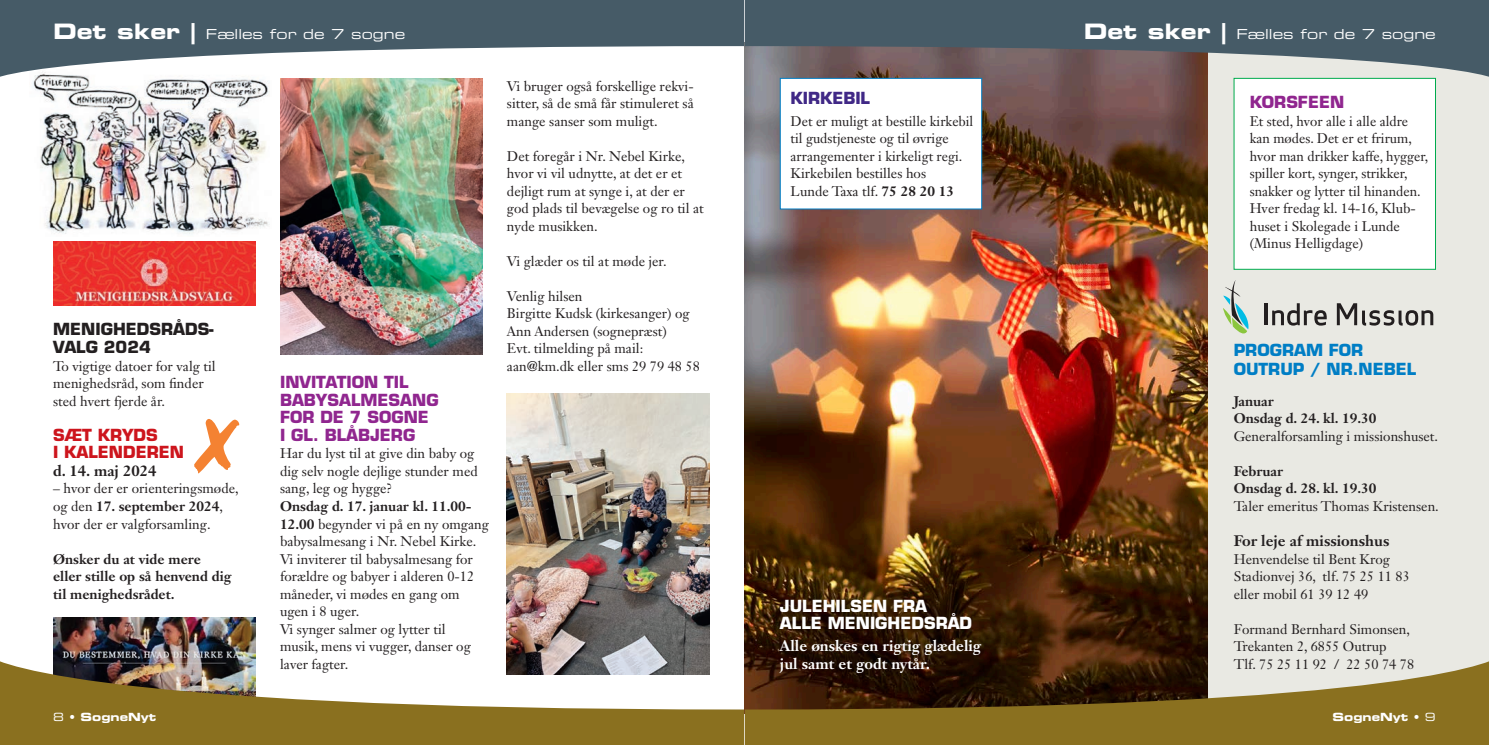
<style>
.page{position:relative;width:1489px;height:745px;background:#fff}
.page>*{position:absolute;margin:0;border:0;box-sizing:border-box;transform-origin:0 0}
.t1{font:75px "Ashley Script MT Std";color:#f48232}
.t2{font:700 16.25px/17.5px "Eurostile LT Std";color:#90268f}
.t3{font:700 16.25px/17.5px "Eurostile LT Std";color:#fff}
.t4{font:700 16.25px/18.8px "Eurostile LT Std";color:#007ec5}
.t5{font:700 16.25px/17.5px "Eurostile LT Std";color:#231f20}
.t6{font:700 16.25px/17.5px "Eurostile LT Std";color:#cd151d}
.t7{font:700 16.25px "Eurostile LT Std";color:#402886}
.t8{font:700 15px/17.5px "Janson Text LT Std";color:#fff}
.t9{font:700 15px "Janson Text LT Std";color:#231f20}
.t10{font:13.75px/17.5px "Janson Text LT Std";color:#231f20}
.t11{font:700 13.75px/17.5px "Janson Text LT Std";color:#231f20}
.t12{font:13.75px "Eurostile LT Std Ex 2";color:#fff}
.t13{font:11.25px "Eurostile LT Std Bold Ex 2";color:#fff}
.s1{font-family:"Eurostile LT Std Bold Ex 2";font-size:21.25px}
.s2{font-weight:700}
.s3{font-family:"Eurostile LT Std Ex 2"}
</style>
<div class="page">
<img style="left:33px;top:81px;width:237px;height:153px">
<img style="left:53px;top:241px;width:202px;height:64px">
<img style="left:53px;top:617px;width:202px;height:39px">
<img style="left:744px;top:81px;width:464px;height:575px">
<img style="left:280px;top:81px;width:202px;height:273px">
<div style="left:1208px;top:50px;width:280px;height:693px;background:#e9e9e3"></div>
<svg style="left:1223px;top:280px;width:25px;height:53px"></svg>
<hr style="left:1264px;top:303px;width:3px;height:22px;background:#231f20">
<svg style="left:1272px;top:303px;width:54px;height:22px"></svg>
<svg style="left:1336px;top:303px;width:97px;height:22px"></svg>
<div style="left:1233px;top:78px;width:202px;height:191px;background:#fff"></div>
<img style="left:507px;top:393px;width:202px;height:263px">
<div style="left:780px;top:78px;width:201px;height:131px;background:#fff"></div>
<svg style="left:744px;top:0;width:744px;height:81px;background:#616b72"></svg>
<svg style="left:744px;top:656px;width:744px;height:88px;background:#765f2f"></svg>
<svg style="left:0;top:0;width:744px;height:81px;fill:#465b67"></svg>
<svg style="left:0;top:656px;width:744px;height:88px;fill:#8a701f"></svg>
<p class="t12" style="left:53px;top:25px;width:353px"><span class="s1">Det sker |</span> Fælles for de 7 sogne</p>
<p class="t12" style="left:1083px;top:25px;width:353px"><span class="s1">Det sker |</span> Fælles for de 7 sogne</p>
<p class="t5" style="left:53px;top:320px;width:162px">MENIGHEDSRÅDS-<br>VALG 2024</p>
<p class="t10" style="left:53px;top:357px;width:164px">To vigtige datoer for valg til menighedsråd, som finder sted hvert fjerde år.</p>
<p class="t6" style="left:53px;top:426px;width:132px">SÆT KRYDS<br>I KALENDEREN</p>
<p class="t9" style="left:53px;top:460px;width:105px">d. 14. maj 2024</p>
<p class="t10" style="left:53px;top:479px;width:187px">– hvor der er orienteringsmøde, og den <span class="s2">17. september 2024</span>, hvor der er valgforsamling.</p>
<p class="t11" style="left:53px;top:549px;width:180px">Ønsker du at vide mere eller stille op så henvend dig til menighedsrådet.</p>
<h1 class="t1" style="left:191px;top:402px;width:47px">X</h1>
<p class="t2" style="left:280px;top:373px;width:160px">INVITATION TIL<br>BABYSALMESANG<br>FOR DE 7 SOGNE<br>I GL. BLÅBJERG</p>
<p class="t10" style="left:280px;top:444px;width:199px">Har du lyst til at give din baby og dig selv nogle dejlige stunder med sang, leg og hygge?</p>
<p class="t10" style="left:280px;top:497px;width:210px"><span class="s2">Onsdag d. 17. januar kl. 11.00-<br>12.00</span> begynder vi på en ny omgang babysalmesang i Nr. Nebel Kirke.<br>Vi inviterer til babysalmesang for forældre og babyer i alderen 0-12 måneder, vi mødes en gang om ugen i 8 uger.<br>Vi synger salmer og lytter til<br>musik, mens vi vugger, danser og laver fagter.</p>
<p class="t10" style="left:507px;top:77px;width:188px;text-align:justify">Vi bruger også forskellige rekvi&shy;sitter, så de små får stimuleret så mange sanser som muligt.</p>
<p class="t10" style="left:507px;top:147px;width:198px">Det foregår i Nr. Nebel Kirke, hvor vi vil udnytte, at det er et dejligt rum at synge i, at der er god plads til bevægelse og ro til at nyde musikken.</p>
<p class="t10" style="left:507px;top:252px;width:161px">Vi glæder os til at møde jer.</p>
<p class="t10" style="left:507px;top:287px;width:194px">Venlig hilsen<br>Birgitte Kudsk (kirkesanger) og<br>Ann Andersen (sognepræst)<br>Evt. tilmelding på mail: aan@km.dk eller sms 29 79 48 58</p>
<p class="t7" style="left:790px;top:88px;width:81px">KIRKEBIL</p>
<p class="t10" style="left:790px;top:112px;width:184px">Det er muligt at bestille kirkebil til gudstjeneste og til øvrige arrangementer i kirkeligt regi.<br>Kirkebilen bestilles hos<br>Lunde Taxa tlf. <span class="s2">75 28 20 13</span></p>
<p class="t3" style="left:780px;top:596px;width:194px">JULEHILSEN FRA<br>ALLE MENIGHEDSRÅD</p>
<p class="t8" style="left:780px;top:636px;width:203px">Alle ønskes en rigtig glædelig jul samt et godt nytår.</p>
<p class="t2" style="left:1249px;top:93px;width:96px">KORSFEEN</p>
<p class="t10" style="left:1249px;top:112px;width:180px">Et sted, hvor alle i alle aldre kan mødes. Det er et frirum, hvor man drikker kaffe, hygger, spiller kort, synger, strikker, snakker og lytter til hinanden.<br>Hver fredag kl. 14-16, Klub&shy;huset i Skolegade i Lunde (Minus Helligdage)</p>
<p class="t4" style="left:1233px;top:341px;width:184px">PROGRAM FOR<br>OUTRUP / NR.NEBEL</p>
<p class="t11" style="left:1233px;top:392px;width:144px">Januar<br>Onsdag d. 24. kl. 19.30</p>
<p class="t10" style="left:1233px;top:427px;width:206px">Generalforsamling i missionshuset.</p>
<p class="t11" style="left:1233px;top:462px;width:144px">Februar<br>Onsdag d. 28. kl. 19.30</p>
<p class="t10" style="left:1233px;top:497px;width:207px">Taler emeritus Thomas Kristensen.</p>
<p class="t9" style="left:1233px;top:530px;width:157px">For leje af missionshus</p>
<p class="t10" style="left:1233px;top:549px;width:177px">Henvendelse til Bent Krog<br>Stadionvej 36, tlf. 75 25 11 83 eller mobil 61 39 12 49</p>
<p class="t10" style="left:1233px;top:619px;width:182px">Formand Bernhard Simonsen,<br>Trekanten 2, 6855 Outrup<br>Tlf. 75 25 11 92 / 22 50 74 78</p>
<p class="t13" style="left:53px;top:708px;width:105px"><span class="s3">8 •</span> SogneNyt</p>
<p class="t13" style="left:1332px;top:708px;width:105px">SogneNyt <span class="s3">• 9</span></p>
</div>
